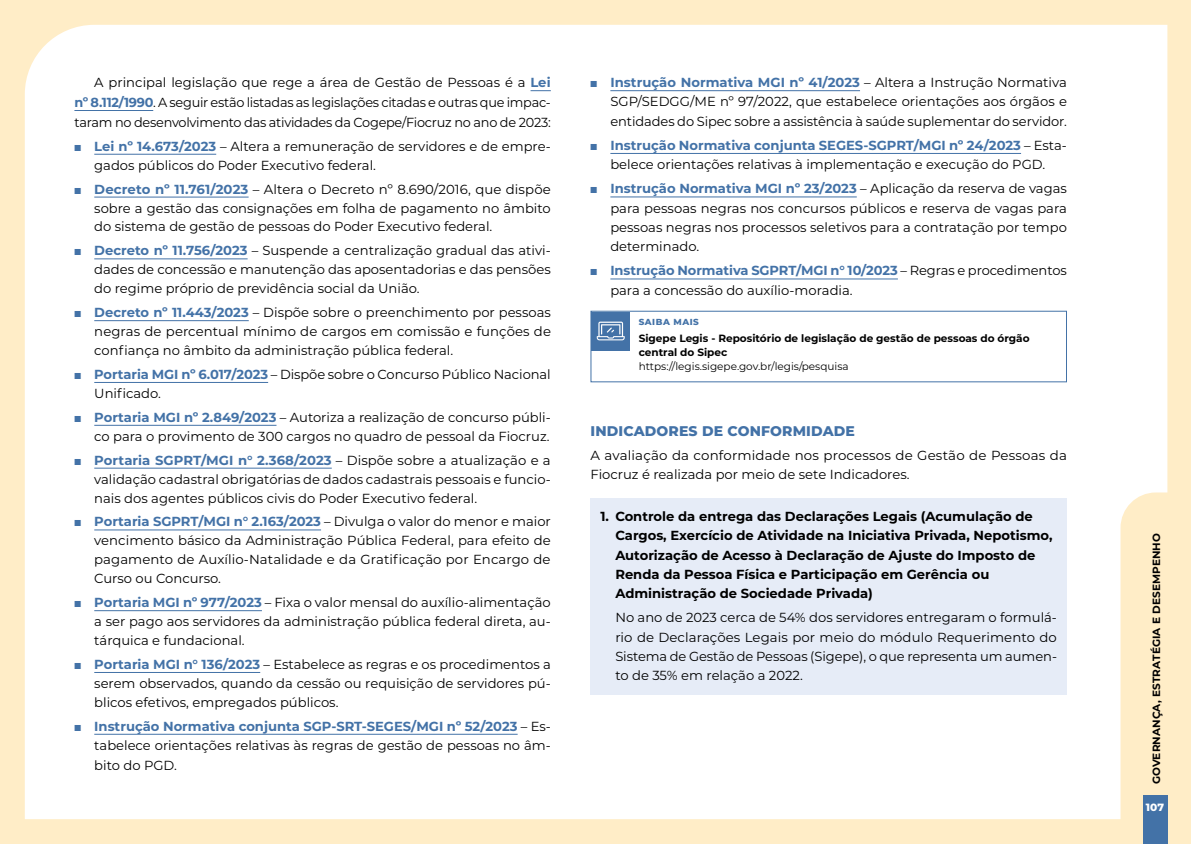
<style>
.page{position:relative;width:1191px;height:844px;background:#fff}
.page>*{position:absolute;margin:0;border:0;box-sizing:border-box;transform-origin:0 0}
.t1{font:800 14px "Montserrat";letter-spacing:.01em;color:#4372a7}
.t2{font:13.12px/18.9px "Montserrat";color:#000;text-align:justify}
.t3{font:700 13.12px/19.2px "Montserrat";color:#000}
.t4{font:700 10.5px/14px "Montserrat";color:#000}
.t5{font:10.5px "Montserrat";color:#000}
.t6{font:800 10.5px "Montserrat";color:#fff}
.t7{font:800 8.75px "Montserrat";letter-spacing:.06em;color:#4372a7}
.s1{font-weight:700;color:#4372a7}
.s2{color:#4372a7}
</style>
<div class="page">
<div style="left:0;top:0;width:1191px;height:843px;background:#ffedc7"></div>
<div style="left:25px;top:25px;width:1142px;height:794px;background:#fff"></div>
<svg style="left:1120px;top:492px;width:48px;height:351px"></svg>
<div style="left:1143px;top:795px;width:24px;height:48px;background:#4372a7"></div>
<svg style="left:530px;top:90px;width:21px;height:1px"></svg>
<hr style="left:74px;top:110px;width:79px;height:1px;background:#4372a7">
<hr style="left:94px;top:154px;width:122px;height:1px;background:#4372a7">
<hr style="left:94px;top:196px;width:155px;height:1px;background:#4372a7">
<hr style="left:94px;top:258px;width:154px;height:1px;background:#4372a7">
<hr style="left:94px;top:320px;width:155px;height:1px;background:#4372a7">
<hr style="left:94px;top:382px;width:174px;height:1px;background:#4372a7">
<hr style="left:94px;top:425px;width:182px;height:1px;background:#4372a7">
<hr style="left:94px;top:467px;width:238px;height:1px;background:#4372a7">
<hr style="left:94px;top:529px;width:227px;height:1px;background:#4372a7">
<hr style="left:94px;top:610px;width:168px;height:1px;background:#4372a7">
<hr style="left:94px;top:671px;width:166px;height:1px;background:#4372a7">
<hr style="left:94px;top:733px;width:423px;height:1px;background:#4372a7">
<hr style="left:610px;top:90px;width:250px;height:1px;background:#4372a7">
<hr style="left:610px;top:153px;width:411px;height:1px;background:#4372a7">
<hr style="left:610px;top:196px;width:246px;height:1px;background:#4372a7">
<hr style="left:610px;top:278px;width:288px;height:1px;background:#4372a7">
<div style="left:590px;top:311px;width:477px;height:71px;border:1px solid #4372a7"></div>
<div style="left:591px;top:311px;width:39px;height:39px;background:#4372a7"></div>
<svg style="left:597px;top:321px;width:28px;height:19px"></svg>
<div style="left:590px;top:498px;width:477px;height:196px;background:#e6ecf7"></div>
<p class="t2" style="left:74px;top:72px;width:478px;line-height:19.8px;text-indent:20px">A principal legislação que rege a área de Gestão de Pessoas é a <span class="s1">Lei nº 8.112/1990</span>. A seguir estão listadas as legislações citadas e outras que impac&shy;taram no desenvolvimento das atividades da Cogepe/Fiocruz no ano de 2023:</p>
<p class="t2" style="left:94px;top:136px;width:458px;text-indent:-20px"><span class="s2">■</span> <span class="s1">Lei nº 14.673/2023</span> – Altera a remuneração de servidores e de empre&shy;gados públicos do Poder Executivo federal.</p>
<p class="t2" style="left:94px;top:179px;width:458px;text-indent:-20px"><span class="s2">■</span> <span class="s1">Decreto nº 11.761/2023</span> – Altera o Decreto nº 8.690/2016, que dispõe sobre a gestão das consignações em folha de pagamento no âmbito do sistema de gestão de pessoas do Poder Executivo federal.</p>
<p class="t2" style="left:94px;top:241px;width:458px;text-indent:-20px"><span class="s2">■</span> <span class="s1">Decreto nº 11.756/2023</span> – Suspende a centralização gradual das ativi&shy;dades de concessão e manutenção das aposentadorias e das pensões do regime próprio de previdência social da União.</p>
<p class="t2" style="left:94px;top:302px;width:458px;text-indent:-20px"><span class="s2">■</span> <span class="s1">Decreto nº 11.443/2023</span> – Dispõe sobre o preenchimento por pessoas negras de percentual mínimo de cargos em comissão e funções de confiança no âmbito da administração pública federal.</p>
<p class="t2" style="left:94px;top:364px;width:458px;text-indent:-20px"><span class="s2">■</span> <span class="s1">Portaria MGI nº 6.017/2023</span> – Dispõe sobre o Concurso Público Nacional<br>Unificado.</p>
<p class="t2" style="left:74px;top:407px;width:478px;text-align:right"><span class="s2">■</span> <span class="s1">Portaria MGI nº 2.849/2023</span> – Autoriza a realização de concurso públi&shy;co para o provimento de 300 cargos no quadro de pessoal da Fiocruz.</p>
<p class="t2" style="left:94px;top:450px;width:458px;text-indent:-20px"><span class="s2">■</span> <span class="s1">Portaria SGPRT/MGI n° 2.368/2023</span> – Dispõe sobre a atualização e a validação cadastral obrigatórias de dados cadastrais pessoais e funcio&shy;nais dos agentes públicos civis do Poder Executivo federal.</p>
<p class="t2" style="left:94px;top:511px;width:458px;text-indent:-20px"><span class="s2">■</span> <span class="s1">Portaria SGPRT/MGI n° 2.163/2023</span> – Divulga o valor do menor e maior vencimento básico da Administração Pública Federal, para efeito de pagamento de Auxílio-Natalidade e da Gratificação por Encargo de Curso ou Concurso.</p>
<p class="t2" style="left:94px;top:592px;width:458px;text-indent:-20px"><span class="s2">■</span> <span class="s1">Portaria MGI nº 977/2023</span> – Fixa o valor mensal do auxílio-alimentação a ser pago aos servidores da administração pública federal direta, au&shy;tárquica e fundacional.</p>
<p class="t2" style="left:94px;top:654px;width:458px;text-indent:-20px"><span class="s2">■</span> <span class="s1">Portaria MGI n° 136/2023</span> – Estabelece as regras e os procedimentos a serem observados, quando da cessão ou requisição de servidores pú&shy;blicos efetivos, empregados públicos.</p>
<p class="t2" style="left:94px;top:715px;width:458px;line-height:19.4px;text-indent:-20px"><span class="s2">■</span> <span class="s1">Instrução Normativa conjunta SGP-SRT-SEGES/MGI nº 52/2023</span> – Es&shy;tabelece orientações relativas às regras de gestão de pessoas no âm&shy;bito do PGD.</p>
<p class="t2" style="left:610px;top:72px;width:458px;text-indent:-20px"><span class="s2">■</span> <span class="s1">Instrução Normativa MGI nº 41/2023</span> – Altera a Instrução Normativa SGP/SEDGG/ME nº 97/2022, que estabelece orientações aos órgãos e entidades do Sipec sobre a assistência à saúde suplementar do servidor.</p>
<p class="t2" style="left:590px;top:135px;width:478px;text-align:center"><span class="s2">■</span> <span class="s1">Instrução Normativa conjunta SEGES-SGPRT/MGI nº 24/2023</span> – Esta&shy;belece orientações relativas à implementação e execução do PGD.</p>
<p class="t2" style="left:610px;top:179px;width:458px;text-indent:-20px"><span class="s2">■</span> <span class="s1">Instrução Normativa MGI nº 23/2023</span> – Aplicação da reserva de vagas para pessoas negras nos concursos públicos e reserva de vagas para pessoas negras nos processos seletivos para a contratação por tempo determinado.</p>
<p class="t2" style="left:610px;top:261px;width:458px;text-indent:-20px"><span class="s2">■</span> <span class="s1">Instrução Normativa SGPRT/MGI n° 10/2023</span> – Regras e procedimentos para a concessão do auxílio-moradia.</p>
<p class="t4" style="left:638px;top:330px;width:392px">Sigepe Legis - Repositório de legislação de gestão de pessoas do órgão central do Sipec</p>
<p class="t5" style="left:638px;top:359px;width:212px">https://legis.sigepe.gov.br/legis/pesquisa</p>
<p class="t7" style="left:638px;top:315px;width:62px">SAIBA MAIS</p>
<p class="t1" style="left:590px;top:420px;width:266px">INDICADORES DE CONFORMIDADE</p>
<p class="t2" style="left:590px;top:445px;width:478px">A avaliação da conformidade nos processos de Gestão de Pessoas da<br>Fiocruz é realizada por meio de sete Indicadores.</p>
<p class="t3" style="left:615px;top:506px;width:439px;text-indent:-15px">1. Controle da entrega das Declarações Legais (Acumulação de Cargos, Exercício de Atividade na Iniciativa Privada, Nepotismo, Autorização de Acesso à Declaração de Ajuste do Imposto de Renda da Pessoa Física e Participação em Gerência ou Administração de Sociedade Privada)</p>
<p class="t2" style="left:615px;top:607px;width:443px">No ano de 2023 cerca de 54% dos servidores entregaram o formulá&shy;rio de Declarações Legais por meio do módulo Requerimento do Sistema de Gestão de Pessoas (Sigepe), o que representa um aumen&shy;to de 35% em relação a 2022.</p>
<p class="t4" style="left:1148px;top:784px;width:252px;rotate:-90deg">GOVERNANÇA, ESTRATÉGIA E DESEMPENHO</p>
<p class="t6" style="left:1146px;top:799px;width:20px">107</p>
</div>
